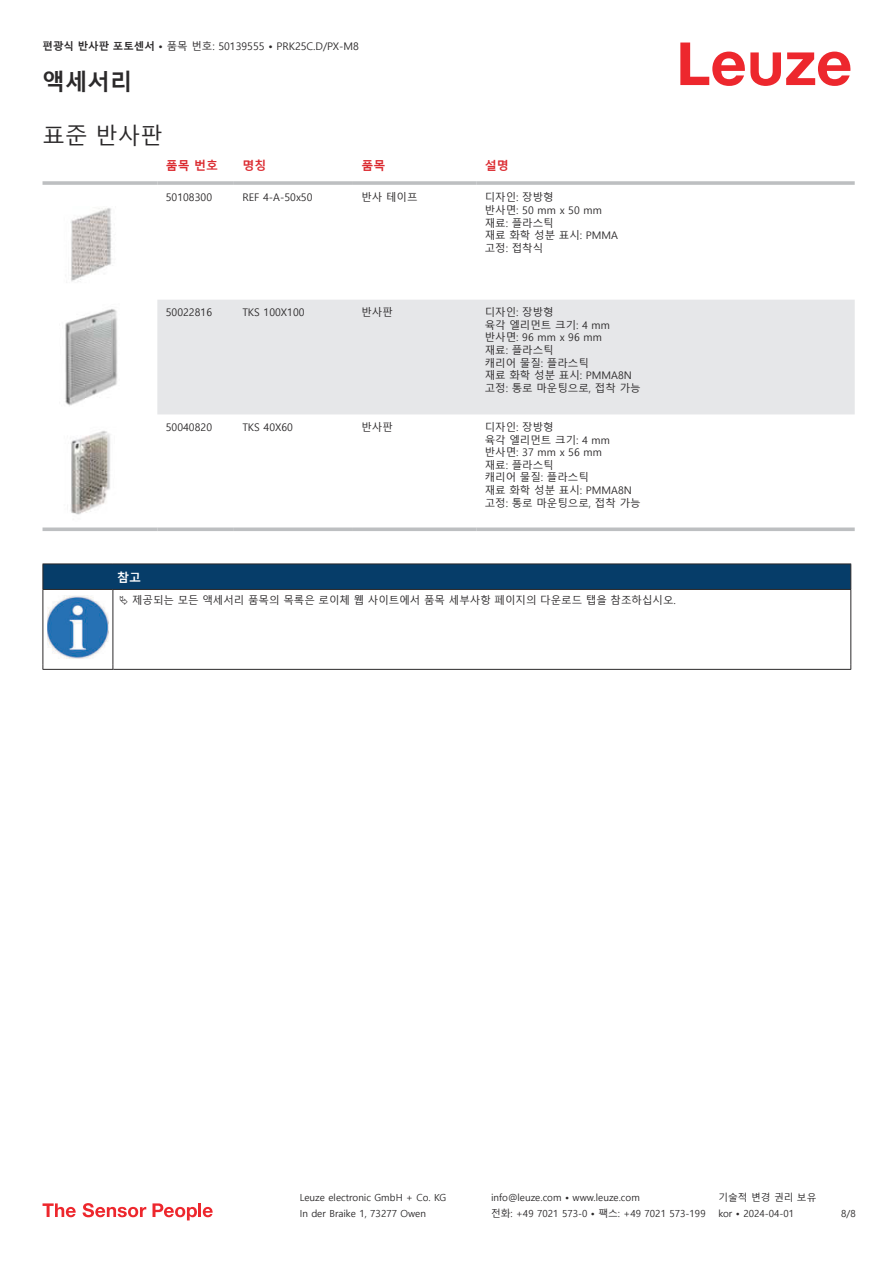
<style>
.page{position:relative;width:893px;height:1263px;background:#fff}
.page>*{position:absolute;margin:0;border:0;box-sizing:border-box;transform-origin:0 0}
.t1{font:22.5px "Malgun Gothic";color:#2b292a}
.t2{font:700 22.5px "Malgun Gothic";color:#2b292a}
.t3{font:700 12px "Malgun Gothic";color:#db2a30}
.t4{font:700 12px "Malgun Gothic";color:#fff}
.t5{font:10.5px/12.6px "Malgun Gothic";color:#2b292a}
.t6{font:9.75px "Malgun Gothic";color:#2b292a}
.s1{font-weight:700}
</style>
<div class="page">
<svg style="left:680px;top:43px;width:170px;height:43px"></svg>
<div style="left:157px;top:300px;width:698px;height:114px;background:#e6e7e9"></div>
<hr style="left:43px;top:181px;width:114px;height:4px;background:#bdbfc1">
<hr style="left:157px;top:181px;width:77px;height:4px;background:#c8cacb">
<hr style="left:234px;top:181px;width:119px;height:4px;background:#c3c5c6">
<hr style="left:353px;top:181px;width:123px;height:4px;background:#bdbfc1">
<hr style="left:476px;top:181px;width:379px;height:4px;background:#c8cacb">
<svg style="left:43px;top:527px;width:114px;height:4px"></svg>
<svg style="left:157px;top:527px;width:77px;height:4px"></svg>
<svg style="left:234px;top:527px;width:119px;height:4px"></svg>
<svg style="left:353px;top:527px;width:123px;height:4px"></svg>
<svg style="left:476px;top:527px;width:379px;height:4px;background:#c5c7c8"></svg>
<img style="left:71px;top:208px;width:41px;height:74px">
<img style="left:65px;top:309px;width:53px;height:97px">
<img style="left:70px;top:431px;width:40px;height:84px">
<svg style="left:44px;top:590px;width:806px;height:79px"></svg>
<hr style="left:43px;top:589px;width:70px;height:1px;background:#2b292a">
<div style="left:43px;top:564px;width:808px;height:25px;background:#063d69"></div>
<hr style="left:113px;top:589px;width:738px;height:1px;background:#2b292a">
<hr style="left:43px;top:590px;width:1px;height:75px;background:#2b292a">
<hr style="left:113px;top:590px;width:1px;height:75px;background:#2b292a">
<hr style="left:850px;top:590px;width:1px;height:75px;background:#2b292a">
<hr style="left:43px;top:669px;width:70px;height:1px;background:#2b292a">
<hr style="left:113px;top:669px;width:738px;height:1px;background:#2b292a">
<img style="left:47px;top:596px;width:61px;height:63px">
<div style="left:115px;top:590px;width:734px;height:21px;background:#fff"></div>
<svg style="left:43px;top:1203px;width:33px;height:14px"></svg>
<svg style="left:83px;top:1203px;width:63px;height:14px"></svg>
<svg style="left:153px;top:1203px;width:44px;height:17px"></svg>
<hr style="left:198px;top:1203px;width:3px;height:14px;background:#ed272d">
<svg style="left:203px;top:1207px;width:10px;height:10px"></svg>
<p class="t5" style="left:43px;top:40px;width:318px"><span class="s1">편광식 반사판 포토센서 •</span> 품목 번호: 50139555 <span class="s1">•</span> PRK25C.D/PX-M8</p>
<h1 class="t2" style="left:43px;top:69px;width:91px">액세서리</h1>
<h1 class="t1" style="left:43px;top:123px;width:122px">표준 반사판</h1>
<p class="t3" style="left:166px;top:159px;width:54px">품목 번호</p>
<p class="t3" style="left:242px;top:159px;width:25px">명칭</p>
<p class="t3" style="left:361px;top:159px;width:25px">품목</p>
<p class="t3" style="left:485px;top:159px;width:25px">설명</p>
<p class="t5" style="left:166px;top:191px;width:48px">50108300</p>
<p class="t5" style="left:242px;top:191px;width:72px">REF 4-A-50x50</p>
<p class="t5" style="left:361px;top:191px;width:58px">반사 테이프</p>
<p class="t5" style="left:485px;top:191px;width:135px">디자인: 장방형<br>반사면: 50 mm x 50 mm 재료: 플라스틱<br>재료 화학 성분 표시: PMMA 고정: 접착식</p>
<p class="t5" style="left:166px;top:306px;width:48px">50022816</p>
<p class="t5" style="left:242px;top:306px;width:64px">TKS 100X100</p>
<p class="t5" style="left:361px;top:306px;width:33px">반사판</p>
<p class="t5" style="left:485px;top:306px;width:157px">디자인: 장방형<br>육각 엘리먼트 크기: 4 mm 반사면: 96 mm x 96 mm<br>재료: 플라스틱<br>캐리어 물질: 플라스틱<br>재료 화학 성분 표시: PMMA8N 고정: 통로 마운팅으로, 접착 가능</p>
<p class="t5" style="left:166px;top:421px;width:48px">50040820</p>
<p class="t5" style="left:242px;top:421px;width:52px">TKS 40X60</p>
<p class="t5" style="left:361px;top:421px;width:33px">반사판</p>
<p class="t5" style="left:485px;top:421px;width:157px">디자인: 장방형<br>육각 엘리먼트 크기: 4 mm 반사면: 37 mm x 56 mm<br>재료: 플라스틱<br>캐리어 물질: 플라스틱<br>재료 화학 성분 표시: PMMA8N 고정: 통로 마운팅으로, 접착 가능</p>
<p class="t4" style="left:117px;top:570px;width:25px">참고</p>
<p class="t5" style="left:132px;top:594px;width:545px">제공되는 모든 액세서리 품목의 목록은 로이체 웹 사이트에서 품목 세부사항 페이지의 다운로드 탭을 참조하십시오.</p>
<p class="t6" style="left:300px;top:1192px;width:148px">Leuze electronic GmbH + Co. KG</p>
<p class="t6" style="left:491px;top:1192px;width:150px">info@leuze.com • www.leuze.com</p>
<p class="t6" style="left:718px;top:1192px;width:100px">기술적 변경 권리 보유</p>
<p class="t6" style="left:300px;top:1208px;width:128px">In der Braike 1, 73277 Owen</p>
<p class="t6" style="left:491px;top:1208px;width:216px">전화: +49 7021 573-0 • 팩스: +49 7021 573-199</p>
<p class="t6" style="left:718px;top:1208px;width:77px">kor • 2024-04-01</p>
<p class="t6" style="left:841px;top:1208px;width:16px">8/8</p>
</div>
